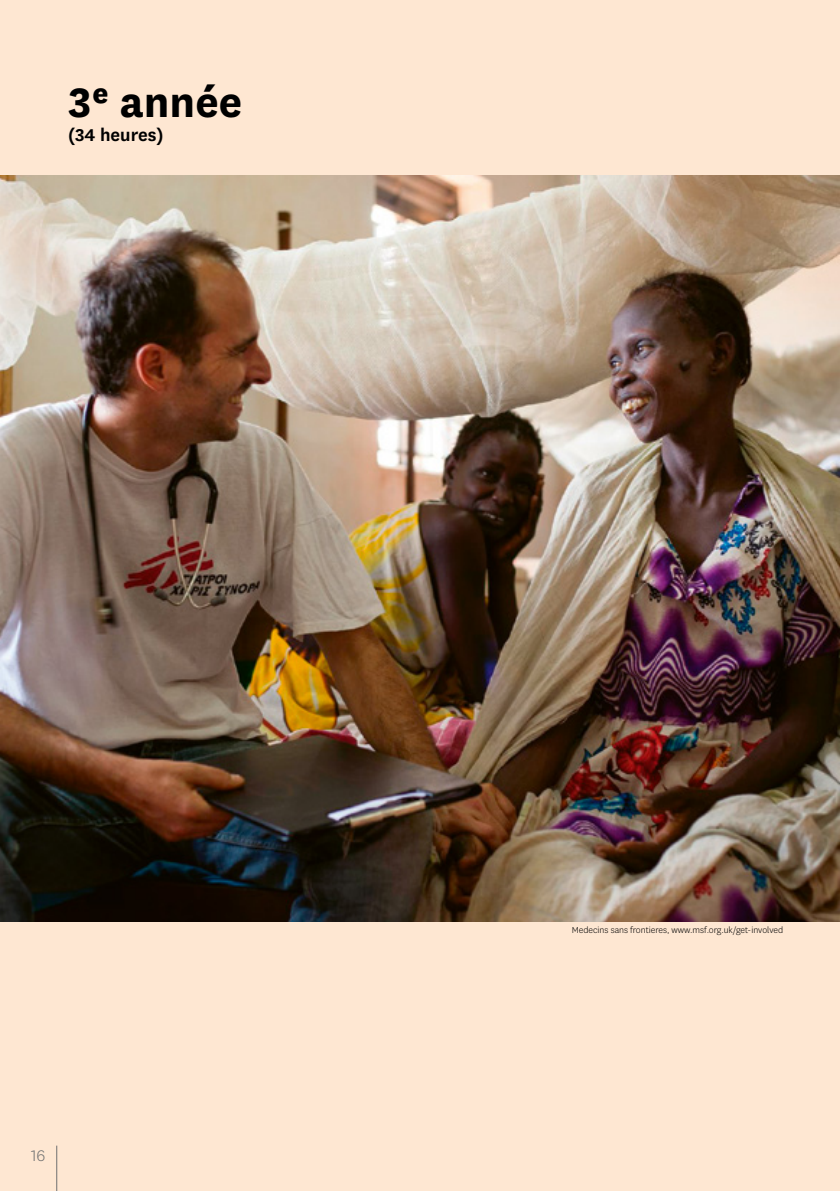
<style>
.page{position:relative;width:840px;height:1191px;background:#fff}
.page>*{position:absolute;margin:0;border:0;box-sizing:border-box;transform-origin:0 0}
.t1{font:700 48px "National Uni Fr";color:#000}
.t2{font:600 20px "National Uni Fr";color:#000}
.t3{font:300 18px "National Uni Fr";color:#6f7070}
.t4{font:300 10px "National Uni Fr";color:#000}
</style>
<div class="page">
<div style="left:0;top:0;width:839px;height:1191px;background:#fee7d2"></div>
<img style="left:0;top:176px;width:839px;height:745px">
<hr style="left:56px;top:1145px;width:1px;height:46px;background:#6f7070">
<h1 class="t1" style="left:68px;top:68px;width:175px">3e année</h1>
<h2 class="t2" style="left:68px;top:121px;width:97px">(34 heures)</h2>
<h3 class="t3" style="left:31px;top:1144px;width:16px">16</h3>
<p class="t4" style="left:571px;top:923px;width:213px">Medecins sans frontieres, www.msf.org.uk/get-involved</p>
</div>
